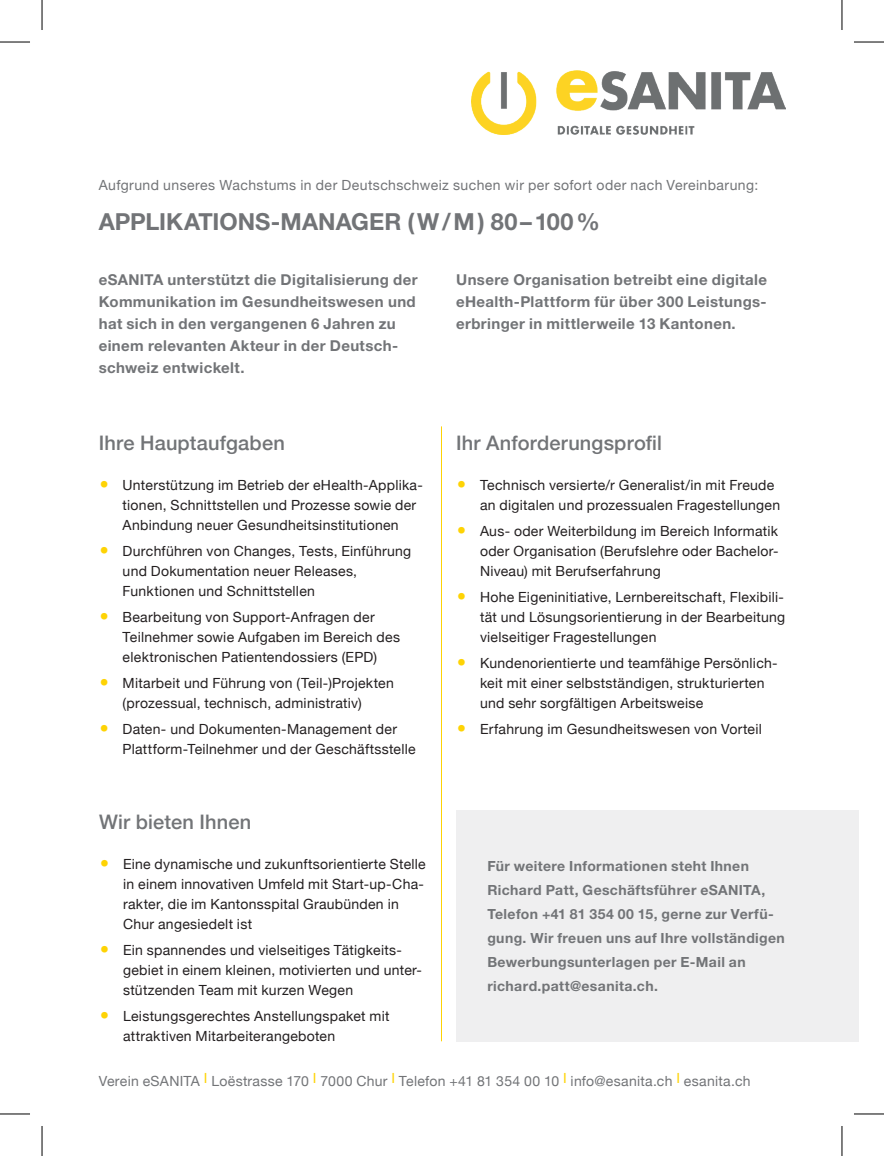
<style>
.page{position:relative;width:884px;height:1156px;background:#fff}
.page>*{position:absolute;margin:0;border:0;box-sizing:border-box;transform-origin:0 0}
.t1{font:700 23.6px "Helvetica Neue LT";color:#727477}
.t2{font:500 20px "Helvetica Neue";letter-spacing:.01em;color:#727477}
.t3{font:700 15px/22px "Helvetica Neue LT";letter-spacing:.025em;color:#727477}
.t4{font:14px/20px "Helvetica Neue";letter-spacing:.02em;color:#231f20}
.t5{font:700 14px/24px "Helvetica Neue LT";letter-spacing:.03em;color:#727477}
.t6{font:14px "Helvetica Neue";letter-spacing:.025em;color:#727477}
.s1{font-size:30px;color:#fed304}
</style>
<div class="page">
<div style="left:456px;top:809px;width:402px;height:232px;background:#efeff0"></div>
<hr style="left:441px;top:426px;width:1px;height:615px;background:#fed304">
<img style="left:471px;top:70px;width:314px;height:64px">
<hr style="left:0;top:42px;width:30px;height:1px;background:#000">
<hr style="left:853px;top:42px;width:30px;height:1px;background:#000">
<hr style="left:0;top:1113px;width:30px;height:1px;background:#000">
<hr style="left:853px;top:1113px;width:30px;height:1px;background:#000">
<hr style="left:42px;top:0;width:1px;height:30px;background:#000">
<hr style="left:42px;top:1125px;width:1px;height:30px;background:#000">
<hr style="left:841px;top:0;width:1px;height:30px;background:#000">
<hr style="left:841px;top:1125px;width:1px;height:30px;background:#000">
<p class="t6" style="left:99px;top:175px;width:661px">Aufgrund unseres Wachstums in der Deutschschweiz suchen wir per sofort oder nach Vereinbarung:</p>
<h1 class="t1" style="left:99px;top:207px;width:502px">APPLIKATIONS-MANAGER (W/M) 80–100%</h1>
<p class="t3" style="left:99px;top:269px;width:320px">eSANITA unterstützt die Digitalisierung der Kommunikation im Gesundheitswesen und hat sich in den vergangenen 6 Jahren zu einem relevanten Akteur in der Deutsch&shy;schweiz entwickelt.</p>
<p class="t3" style="left:456px;top:269px;width:312px;text-align:justify">Unsere Organisation betreibt eine digitale eHealth-Plattform für über 300 Leistungs&shy;erbringer in mittlerweile 13 Kantonen.</p>
<h2 class="t2" style="left:99px;top:426px;width:187px">Ihre Hauptaufgaben</h2>
<p class="t4" style="left:123px;top:475px;width:302px;text-indent:-24px"><span class="s1">•</span> Unterstützung im Betrieb der eHealth-Applika&shy;tionen, Schnittstellen und Prozesse sowie der<br>Anbindung neuer Gesundheitsinstitutionen</p>
<p class="t4" style="left:123px;top:541px;width:290px;text-indent:-24px"><span class="s1">•</span> Durchführen von Changes, Tests, Einführung und Dokumentation neuer Releases,<br>Funktionen und Schnittstellen</p>
<p class="t4" style="left:123px;top:607px;width:279px;text-indent:-24px"><span class="s1">•</span> Bearbeitung von Support-Anfragen der<br>Teilnehmer sowie Aufgaben im Bereich des elektronischen Patientendossiers (EPD)</p>
<p class="t4" style="left:99px;top:673px;width:296px;text-align:center"><span class="s1">•</span> Mitarbeit und Führung von (Teil-)Projekten (prozessual, technisch, administrativ)</p>
<p class="t4" style="left:123px;top:719px;width:294px;text-indent:-24px"><span class="s1">•</span> Daten- und Dokumenten-Management der<br>Plattform-Teilnehmer und der Geschäftsstelle</p>
<h2 class="t2" style="left:99px;top:806px;width:153px">Wir bieten Ihnen</h2>
<p class="t4" style="left:123px;top:855px;width:304px;text-indent:-24px"><span class="s1">•</span> Eine dynamische und zukunftsorientierte Stelle in einem innovativen Umfeld mit Start-up-Cha&shy;rakter, die im Kantonsspital Graubünden in Chur angesiedelt ist</p>
<p class="t4" style="left:123px;top:941px;width:300px;text-indent:-24px"><span class="s1">•</span> Ein spannendes und vielseitiges Tätigkeits&shy;gebiet in einem kleinen, motivierten und unter&shy;stützenden Team mit kurzen Wegen</p>
<p class="t4" style="left:123px;top:1007px;width:268px;text-indent:-24px"><span class="s1">•</span> Leistungsgerechtes Anstellungspaket mit attraktiven Mitarbeiterangeboten</p>
<h2 class="t2" style="left:456px;top:427px;width:207px">Ihr Anforderungsprofil</h2>
<p class="t4" style="left:480px;top:476px;width:301px;text-indent:-24px"><span class="s1">•</span> Technisch versierte/r Generalist/in mit Freude an digitalen und prozessualen Fragestellungen</p>
<p class="t4" style="left:480px;top:522px;width:300px;text-align:justify;text-indent:-24px"><span class="s1">•</span> Aus- oder Weiterbildung im Bereich Informatik oder Organisation (Berufslehre oder Bachelor-Niveau) mit Berufserfahrung</p>
<p class="t4" style="left:480px;top:588px;width:306px;text-align:justify;text-indent:-24px"><span class="s1">•</span> Hohe Eigeninitiative, Lernbereitschaft, Flexibili&shy;tät und Lösungsorientierung in der Bearbeitung vielseitiger Fragestellungen</p>
<p class="t4" style="left:480px;top:654px;width:299px;text-indent:-24px"><span class="s1">•</span> Kundenorientierte und teamfähige Persönlich&shy;keit mit einer selbstständigen, strukturierten und sehr sorgfältigen Arbeitsweise</p>
<p class="t4" style="left:456px;top:720px;width:307px"><span class="s1">•</span> Erfahrung im Gesundheitswesen von Vorteil</p>
<p class="t5" style="left:487px;top:853px;width:299px">Für weitere Informationen steht Ihnen Richard Patt, Geschäftsführer eSANITA, Telefon +41 81 354 00 15, gerne zur Verfü&shy;gung. Wir freuen uns auf Ihre vollständigen Bewerbungsunterlagen per E-Mail an richard.patt@esanita.ch.</p>
<p class="t6" style="left:99px;top:1070px;width:653px">Verein eSANITA <sup>I</sup> Loëstrasse 170 <sup>I</sup> 7000 Chur <sup>I</sup> Telefon +41 81 354 00 10 <sup>I</sup> info@esanita.ch <sup>I</sup> esanita.ch</p>
</div>
